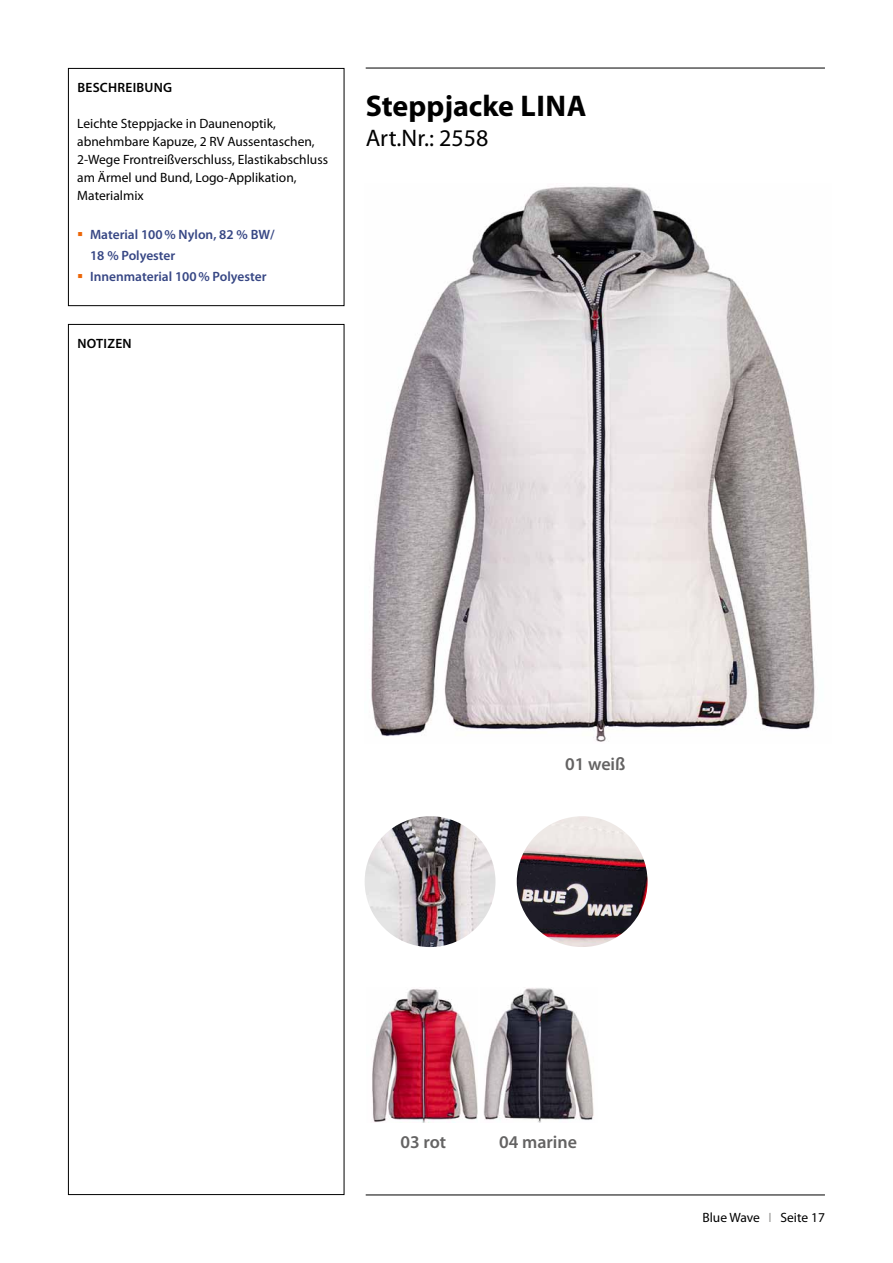
<style>
.page{position:relative;width:893px;height:1263px;background:#fff}
.page>*{position:absolute;margin:0;border:0;box-sizing:border-box;transform-origin:0 0}
.t1{font:700 30px "Myriad Pro";color:#000}
.t2{font:24px "Myriad Pro";color:#000}
.t3{font:600 18px "Myriad Pro";color:#646363}
.t4{font:13.5px/18px "Myriad Pro";color:#000}
.t5{font:600 13.5px/21px "Myriad Pro";color:#364684}
.t6{font:600 13.5px "Myriad Pro";letter-spacing:.02em;color:#000}
.s1{color:#ec6608}
.s2{color:#9d9d9c}
</style>
<div class="page">
<hr style="left:366px;top:68px;width:459px;height:1px;background:#000">
<hr style="left:366px;top:1194px;width:459px;height:1px;background:#000">
<div style="left:68px;top:68px;width:276px;height:238px;border:1px solid #000"></div>
<img style="left:483px;top:988px;width:111px;height:134px">
<img style="left:371px;top:186px;width:444px;height:556px">
<img style="left:372px;top:989px;width:106px;height:133px">
<img style="left:517px;top:816px;width:131px;height:131px;border-radius:65px">
<img style="left:365px;top:816px;width:130px;height:131px;border-radius:65px">
<p class="t6" style="left:77px;top:82px;width:96px">BESCHREIBUNG</p>
<p class="t4" style="left:77px;top:115px;width:252px">Leichte Steppjacke in Daunenoptik, abnehmbare Kapuze, 2 RV Aussentaschen, 2-Wege Frontreißverschluss, Elastikabschluss am Ärmel und Bund, Logo-Applikation, Materialmix</p>
<p class="t5" style="left:90px;top:225px;width:186px;text-indent:-13px"><span class="s1">▪</span> Material 100 % Nylon, 82 % BW/<br>18 % Polyester</p>
<p class="t5" style="left:77px;top:267px;width:191px"><span class="s1">▪</span> Innenmaterial 100 % Polyester</p>
<p class="t6" style="left:77px;top:338px;width:56px">NOTIZEN</p>
<h1 class="t1" style="left:366px;top:94px;width:222px">Steppjacke LINA</h1>
<h2 class="t2" style="left:366px;top:126px;width:124px">Art.Nr.: 2558</h2>
<h3 class="t3" style="left:565px;top:757px;width:62px">01 weiß</h3>
<h3 class="t3" style="left:400px;top:1135px;width:47px">03 rot</h3>
<h3 class="t3" style="left:499px;top:1135px;width:80px">04 marine</h3>
<p class="t4" style="left:702px;top:1209px;width:124px">Blue Wave <span class="s2">I</span> Seite 17</p>
</div>
